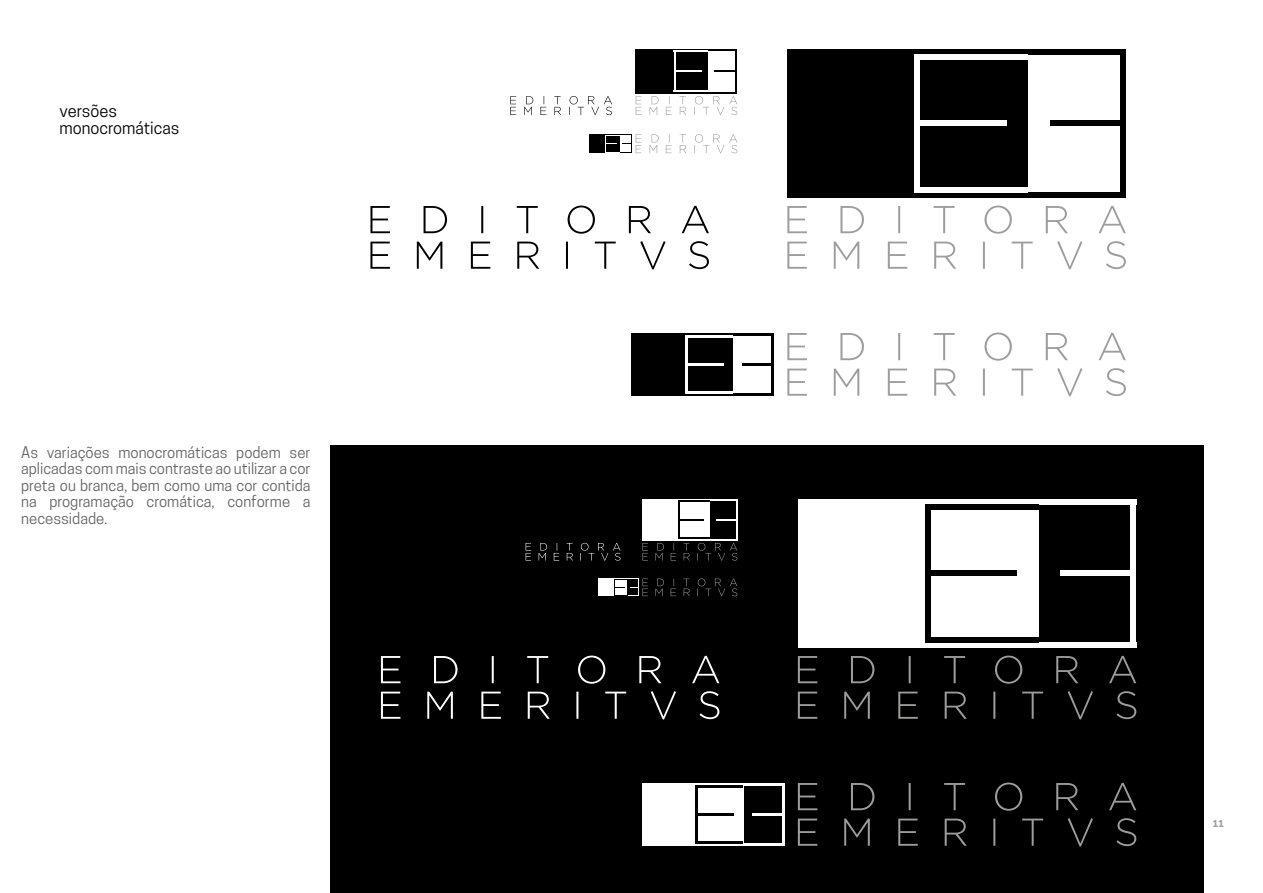
<style>
.page{position:relative;width:1263px;height:893px;background:#fff}
.page>*{position:absolute;margin:0;border:0;box-sizing:border-box;transform-origin:0 0}
.t1{font:500 18px "Cooper Hewitt";color:#9d9d9c}
.t2{font:16.5px/16.5px "Cooper Hewitt";color:#000}
.t3{font:15px/16.5px "Cooper Hewitt";color:#646363;text-align:justify}
</style>
<div class="page">
<div style="left:330px;top:446px;width:873px;height:447px;background:#000"></div>
<svg style="left:370px;top:206px;width:339px;height:28px"></svg>
<svg style="left:370px;top:241px;width:339px;height:28px"></svg>
<div style="left:787px;top:49px;width:241px;height:149px;background:#000"></div>
<div style="left:1006px;top:192px;width:119px;height:6px;background:#000"></div>
<div style="left:1006px;top:49px;width:119px;height:5px;background:#000"></div>
<div style="left:1050px;top:121px;width:75px;height:5px;background:#000"></div>
<div style="left:1120px;top:49px;width:5px;height:149px;background:#000"></div>
<div style="left:914px;top:54px;width:114px;height:6px;background:#fff"></div>
<div style="left:914px;top:121px;width:92px;height:5px;background:#fff"></div>
<div style="left:914px;top:54px;width:6px;height:138px;background:#fff"></div>
<div style="left:914px;top:187px;width:114px;height:5px;background:#fff"></div>
<svg style="left:787px;top:206px;width:339px;height:28px"></svg>
<svg style="left:787px;top:241px;width:339px;height:28px"></svg>
<div style="left:631px;top:333px;width:102px;height:63px;background:#000"></div>
<hr style="left:724px;top:393px;width:50px;height:3px;background:#000">
<hr style="left:724px;top:333px;width:50px;height:2px;background:#000">
<hr style="left:742px;top:363px;width:32px;height:2px;background:#000">
<hr style="left:771px;top:333px;width:3px;height:63px;background:#000">
<hr style="left:685px;top:335px;width:48px;height:2px;background:#fff">
<hr style="left:685px;top:363px;width:39px;height:2px;background:#fff">
<hr style="left:685px;top:335px;width:2px;height:58px;background:#fff">
<hr style="left:685px;top:391px;width:48px;height:2px;background:#fff">
<svg style="left:787px;top:333px;width:339px;height:28px"></svg>
<svg style="left:787px;top:368px;width:339px;height:28px"></svg>
<svg style="left:381px;top:656px;width:338px;height:28px"></svg>
<svg style="left:381px;top:691px;width:338px;height:28px"></svg>
<div style="left:798px;top:499px;width:241px;height:149px;background:#fff"></div>
<div style="left:1017px;top:642px;width:119px;height:6px;background:#fff"></div>
<div style="left:1017px;top:499px;width:119px;height:5px;background:#fff"></div>
<div style="left:1060px;top:571px;width:76px;height:5px;background:#fff"></div>
<div style="left:1131px;top:499px;width:5px;height:149px;background:#fff"></div>
<div style="left:925px;top:504px;width:114px;height:6px;background:#000"></div>
<div style="left:925px;top:571px;width:92px;height:5px;background:#000"></div>
<div style="left:925px;top:504px;width:5px;height:138px;background:#000"></div>
<div style="left:925px;top:637px;width:114px;height:5px;background:#000"></div>
<svg style="left:798px;top:656px;width:338px;height:28px"></svg>
<svg style="left:798px;top:691px;width:338px;height:28px"></svg>
<div style="left:642px;top:783px;width:101px;height:63px;background:#fff"></div>
<hr style="left:734px;top:843px;width:50px;height:3px;background:#fff">
<hr style="left:734px;top:783px;width:50px;height:2px;background:#fff">
<hr style="left:752px;top:813px;width:32px;height:2px;background:#fff">
<hr style="left:782px;top:783px;width:2px;height:63px;background:#fff">
<hr style="left:695px;top:785px;width:48px;height:2px;background:#000">
<hr style="left:695px;top:813px;width:39px;height:2px;background:#000">
<hr style="left:695px;top:785px;width:3px;height:58px;background:#000">
<hr style="left:695px;top:841px;width:48px;height:2px;background:#000">
<svg style="left:798px;top:782px;width:338px;height:29px"></svg>
<svg style="left:798px;top:818px;width:338px;height:28px"></svg>
<svg style="left:510px;top:96px;width:102px;height:19px"></svg>
<div style="left:636px;top:49px;width:72px;height:45px;background:#000"></div>
<hr style="left:701px;top:92px;width:36px;height:2px;background:#000">
<hr style="left:701px;top:49px;width:36px;height:2px;background:#000">
<hr style="left:714px;top:70px;width:23px;height:2px;background:#000">
<hr style="left:736px;top:49px;width:1px;height:45px;background:#000">
<hr style="left:674px;top:51px;width:34px;height:1px;background:#fff">
<hr style="left:674px;top:70px;width:27px;height:2px;background:#fff">
<hr style="left:674px;top:51px;width:1px;height:41px;background:#fff">
<hr style="left:674px;top:90px;width:34px;height:2px;background:#fff">
<svg style="left:636px;top:96px;width:101px;height:19px"></svg>
<div style="left:589px;top:134px;width:30px;height:19px;background:#000"></div>
<svg style="left:605px;top:134px;width:132px;height:19px"></svg>
<svg style="left:526px;top:543px;width:94px;height:18px"></svg>
<div style="left:642px;top:499px;width:68px;height:42px;background:#fff"></div>
<hr style="left:704px;top:539px;width:33px;height:2px;background:#fff">
<hr style="left:704px;top:499px;width:33px;height:1px;background:#fff">
<hr style="left:716px;top:519px;width:21px;height:2px;background:#fff">
<hr style="left:736px;top:499px;width:1px;height:42px;background:#fff">
<hr style="left:678px;top:500px;width:32px;height:2px;background:#000">
<svg style="left:680px;top:519px;width:24px;height:1px"></svg>
<hr style="left:678px;top:500px;width:2px;height:39px;background:#000">
<hr style="left:678px;top:538px;width:32px;height:1px;background:#000">
<svg style="left:642px;top:543px;width:95px;height:18px"></svg>
<div style="left:599px;top:579px;width:28px;height:17px;background:#fff"></div>
<svg style="left:614px;top:578px;width:123px;height:18px"></svg>
<p class="t2" style="left:60px;top:103px;width:122px">versões monocromáticas</p>
<p class="t3" style="left:21px;top:444px;width:291px">As variações monocromáticas podem ser aplicadas com mais contraste ao utilizar a cor preta ou branca, bem como uma cor contida na programação cromática, conforme a necessidade.</p>
<p class="t1" style="left:1213px;top:816px;width:12px">11</p>
</div>
